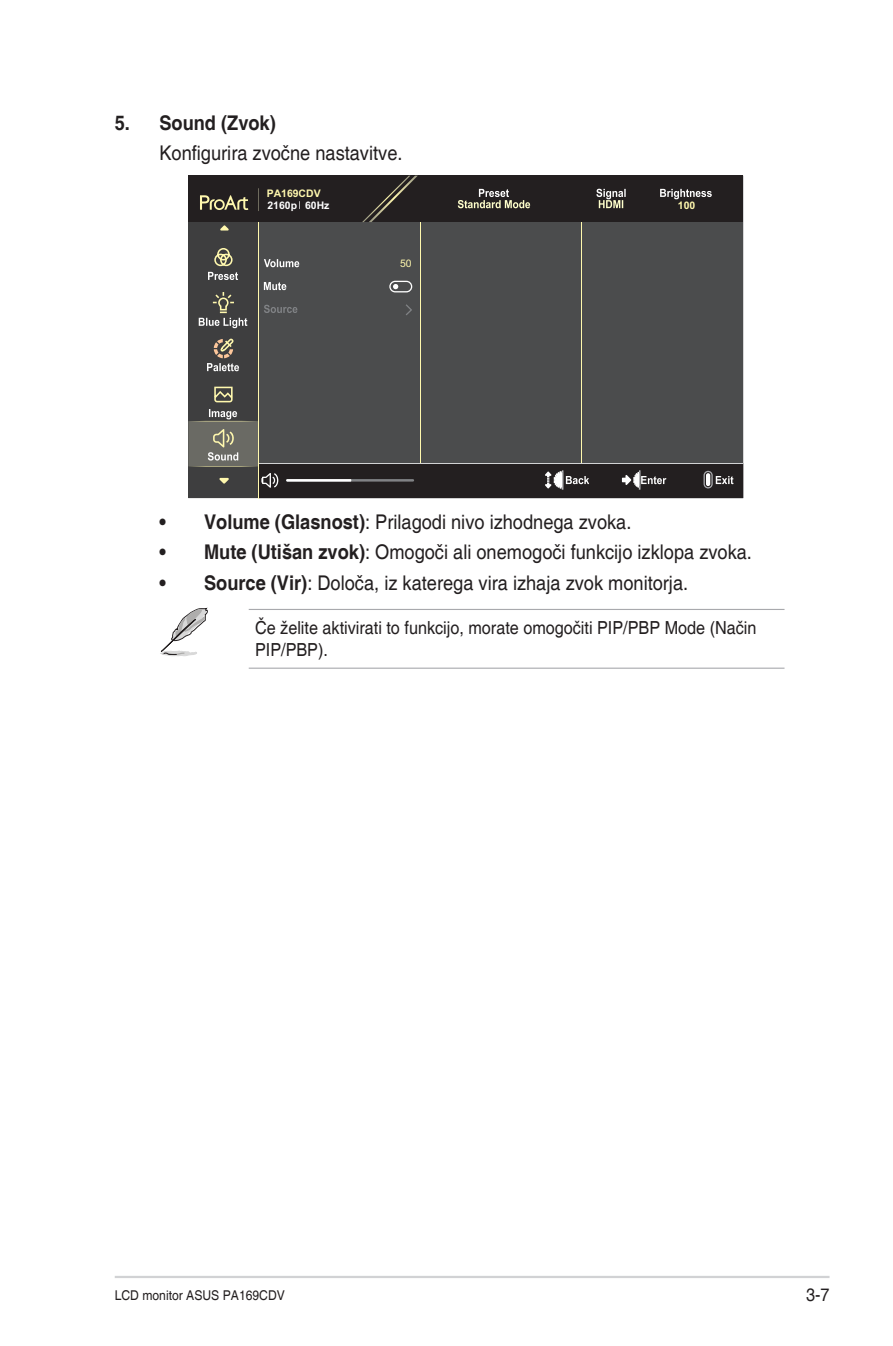
<style>
.page{position:relative;width:893px;height:1346px;background:#fff}
.page>*{position:absolute;margin:0;border:0;box-sizing:border-box;transform-origin:0 0}
.Body_Text_Indent{font:20.25px "Helvetica";color:#231f20;scale:.9 1}
.t1{font:700 20.25px "Helvetica";color:#231f20;scale:.9 1}
.Message{font:18px/21.6px "Helvetica";color:#231f20;scale:.9 1}
.t2{font:13.5px "Helvetica";color:#231f20;scale:.9 1}
.t3{font:700 10.35px/11.5px "Arial";color:#fff}
.t4{font:700 10.35px "Arial";color:#fff8ae}
.t5{font:10.35px "Arial";color:#fff8ae}
.s1{color:#fff8ae}
.s2{font-weight:700}
</style>
<div class="page">
<hr style="left:115px;top:1276px;width:714px;height:2px;background:#d1d2d4">
<div style="left:259px;top:222px;width:484px;height:18px;background:#4b4c4d"></div>
<div style="left:188px;top:176px;width:71px;height:322px;background:#3e3e3f"></div>
<div style="left:188px;top:176px;width:555px;height:46px;background:#231f20"></div>
<svg style="left:258px;top:188px;width:1px;height:23px"></svg>
<hr style="left:420px;top:222px;width:1px;height:241px;background:#fff8ae">
<hr style="left:581px;top:222px;width:1px;height:241px;background:#fff8ae">
<img style="left:410px;top:176px;width:8px;height:8px">
<img style="left:362px;top:176px;width:48px;height:46px">
<svg style="left:220px;top:225px;width:9px;height:6px"></svg>
<svg style="left:200px;top:195px;width:48px;height:15px"></svg>
<hr style="left:258px;top:222px;width:1px;height:276px;background:#fff8ae">
<svg style="left:458px;top:189px;width:72px;height:19px"></svg>
<svg style="left:596px;top:189px;width:30px;height:19px"></svg>
<svg style="left:188px;top:240px;width:555px;height:258px;background:#4b4b4b"></svg>
<svg style="left:660px;top:189px;width:52px;height:10px"></svg>
<hr style="left:249px;top:609px;width:535px;height:1px;background:#a8a9ad">
<hr style="left:249px;top:667px;width:535px;height:2px;background:#a8a9ad">
<svg style="left:160px;top:607px;width:48px;height:49px"></svg>
<p class="t1" style="left:115px;top:110px;width:180px">5. Sound (Zvok)</p>
<p class="Body_Text_Indent" style="left:159px;top:141px;width:272px">Konfigurira zvočne nastavitve.</p>
<p class="t3" style="left:267px;top:188px;width:64px"><span class="s1">PA169CDV<br></span>2160p 60Hz</p>
<p class="t4" style="left:678px;top:198px;width:19px">100</p>
<p class="t5" style="left:400px;top:256px;width:13px">50</p>
<p class="Body_Text_Indent" style="left:159px;top:510px;width:526px"><span class="s2">• Volume (Glasnost)</span>: Prilagodi nivo izhodnega zvoka.</p>
<p class="Body_Text_Indent" style="left:159px;top:541px;width:660px"><span class="s2">• Mute (Utišan zvok)</span>: Omogoči ali onemogoči funkcijo izklopa zvoka.</p>
<p class="Body_Text_Indent" style="left:159px;top:571px;width:589px"><span class="s2">• Source (Vir)</span>: Določa, iz katerega vira izhaja zvok monitorja.</p>
<p class="Message" style="left:255px;top:618px;width:559px">Če želite aktivirati to funkcijo, morate omogočiti PIP/PBP Mode (Način<br>PIP/PBP).</p>
<p class="t2" style="left:115px;top:1287px;width:191px">LCD monitor ASUS PA169CDV</p>
<p class="Message" style="left:806px;top:1284px;width:28px">3-7</p>
</div>
